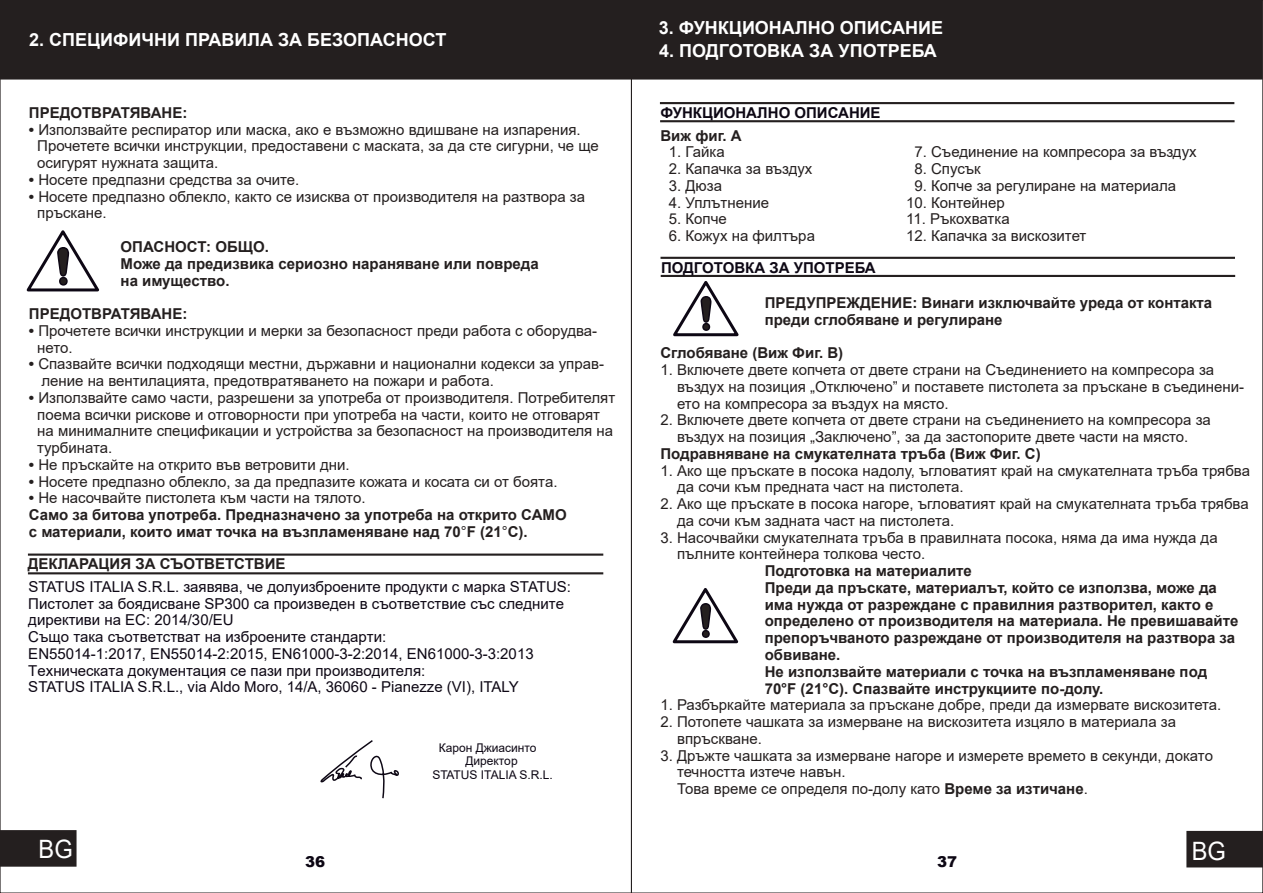
<style>
.page{position:relative;width:1263px;height:893px;background:#fff}
.page>*{position:absolute;margin:0;border:0;box-sizing:border-box;transform-origin:0 0}
.t1{font:25.35px "Arial";color:#fff;scale:.93 1}
.t2{font:700 18px "Arial";color:#fff}
.t3{font:15px/16.8px "Arial";color:#241f1f}
.t4{font:700 15px/16.8px "Arial";color:#241f1f}
.t5{font:15px/16.8px "Arial";color:#0d0714}
.t6{font:700 15px "Arial";color:#0d0714}
.t7{font:900 15px "Arial";color:#0d0714}
.t8{font:12px "Arial";color:#0d0714}
.s1{font-weight:700}
.s2{font-weight:400}
</style>
<div class="page">
<svg style="left:26px;top:230px;width:74px;height:62px"></svg>
<div style="left:0;top:830px;width:77px;height:37px;background:#241f1f"></div>
<div style="left:0;top:0;width:631px;height:80px;background:#241f1f"></div>
<svg style="left:659px;top:102px;width:576px;height:3px;background:#636060"></svg>
<svg style="left:660px;top:256px;width:575px;height:3px;background:#635f5f"></svg>
<svg style="left:660px;top:120px;width:575px;height:3px;background:#635f5f"></svg>
<svg style="left:660px;top:274px;width:576px;height:63px"></svg>
<svg style="left:672px;top:588px;width:67px;height:56px"></svg>
<div style="left:633px;top:2px;width:628px;height:78px;background:#241f1f"></div>
<div style="left:1186px;top:831px;width:77px;height:36px;background:#241f1f"></div>
<svg style="left:27px;top:553px;width:577px;height:3px;background:#635f5f"></svg>
<svg style="left:27px;top:572px;width:577px;height:3px;background:#636060"></svg>
<svg style="left:320px;top:740px;width:79px;height:59px"></svg>
<p class="t2" style="left:29px;top:33px;width:419px">2. СПЕЦИФИЧНИ ПРАВИЛА ЗА БЕЗОПАСНОСТ</p>
<p class="t4" style="left:29px;top:106px;width:160px">ПРЕДОТВРАТЯВАНЕ:</p>
<p class="t3" style="left:37px;top:122px;width:563px;text-indent:-8px"><span class="s1">•</span> Използвайте респиратор или маска, ако е възможно вдишване на изпарения.<br>Прочетете всички инструкции, предоставени с маската, за да сте сигурни, че ще осигурят нужната защита.</p>
<p class="t3" style="left:29px;top:173px;width:272px"><span class="s1">•</span> Носете предпазни средства за очите.</p>
<p class="t3" style="left:37px;top:189px;width:549px;text-indent:-8px"><span class="s1">•</span> Носете предпазно облекло, както се изисква от производителя на разтвора за пръскане.</p>
<p class="t4" style="left:121px;top:240px;width:420px">ОПАСНОСТ: ОБЩО.<br>Може да предизвика сериозно нараняване или повреда на имущество.</p>
<p class="t4" style="left:29px;top:307px;width:160px">ПРЕДОТВРАТЯВАНЕ:</p>
<p class="t3" style="left:37px;top:323px;width:561px;text-indent:-8px"><span class="s1">•</span> Прочетете всички инструкции и мерки за безопасност преди работа с оборудва&shy;нето.</p>
<p class="t3" style="left:41px;top:357px;width:564px;text-indent:-12px"><span class="s1">•</span> Спазвайте всички подходящи местни, държавни и национални кодекси за управ&shy;ление на вентилацията, предотвратяването на пожари и работа.</p>
<p class="t3" style="left:37px;top:390px;width:579px;text-indent:-8px"><span class="s1">•</span> Използвайте само части, разрешени за употреба от производителя. Потребителят поема всички рискове и отговорности при употреба на части, които не отговарят на минималните спецификации и устройства за безопасност на производителя на турбината.</p>
<p class="t3" style="left:29px;top:458px;width:322px"><span class="s1">•</span> Не пръскайте на открито във ветровити дни.</p>
<p class="t3" style="left:29px;top:474px;width:530px"><span class="s1">•</span> Носете предпазно облекло, за да предпазите кожата и косата си от боята.</p>
<p class="t4" style="left:29px;top:491px;width:539px">• <span class="s2">Не насочвайте пистолета към части на тялото.<br></span>Само за битова употреба. Предназначено за употреба на открито САМО с материали, които имат точка на възпламеняване над 70<span class="s2">°</span>F (21<span class="s2">°</span>C).</p>
<p class="t4" style="left:28px;top:557px;width:259px">ДЕКЛАРАЦИЯ ЗА СЪОТВЕТСТВИЕ</p>
<p class="t5" style="left:28px;top:580px;width:544px">STATUS ITALIA S.R.L. заявява, че долуизброените продукти с марка STATUS:<br>Пистолет за боядисване SP300 са произведен в съответствие със следните директиви на ЕС: 2014/30/EU<br>Също така съответстват на изброените стандарти:<br>EN55014-1:2017, EN55014-2:2015, EN61000-3-2:2014, EN61000-3-3:2013<br>Техническата документация се пази при производителя:<br>STATUS ITALIA S.R.L., via Aldo Moro, 14/A, 36060 - Pianezze (VI), ITALY</p>
<p class="t8" style="left:439px;top:743px;width:99px">Карон Джиасинто</p>
<p class="t8" style="left:465px;top:757px;width:54px">Директор</p>
<p class="t8" style="left:432px;top:770px;width:122px">STATUS ITALIA S.R.L.</p>
<p class="t2" style="left:659px;top:21px;width:286px">3. ФУНКЦИОНАЛНО ОПИСАНИЕ</p>
<p class="t2" style="left:659px;top:44px;width:279px">4. ПОДГОТОВКА ЗА УПОТРЕБА</p>
<p class="t6" style="left:660px;top:107px;width:222px">ФУНКЦИОНАЛНО ОПИСАНИЕ</p>
<p class="t4" style="left:660px;top:128px;width:83px">Виж фиг. А</p>
<p class="t3" style="left:669px;top:145px;width:57px">1. Гайка</p>
<p class="t3" style="left:669px;top:162px;width:145px">2. Капачка за въздух</p>
<p class="t3" style="left:669px;top:178px;width:55px">3. Дюза</p>
<p class="t3" style="left:669px;top:195px;width:102px">4. Уплътнение</p>
<p class="t3" style="left:669px;top:212px;width:60px">5. Копче</p>
<p class="t3" style="left:669px;top:229px;width:148px">6. Кожух на филтъра</p>
<p class="t6" style="left:661px;top:262px;width:216px">ПОДГОТОВКА ЗА УПОТРЕБА</p>
<p class="t3" style="left:914px;top:145px;width:284px">7. Съединение на компресора за въздух</p>
<p class="t3" style="left:914px;top:162px;width:68px">8. Спусък</p>
<p class="t3" style="left:914px;top:178px;width:263px">9. Копче за регулиране на материала</p>
<p class="t3" style="left:906px;top:195px;width:100px">10. Контейнер</p>
<p class="t3" style="left:906px;top:212px;width:105px">11. Ръкохватка</p>
<p class="t3" style="left:906px;top:229px;width:182px">12. Капачка за вискозитет</p>
<p class="t4" style="left:765px;top:296px;width:449px">ПРЕДУПРЕЖДЕНИЕ: Винаги изключвайте уреда от контакта преди сглобяване и регулиране</p>
<p class="t4" style="left:660px;top:346px;width:184px">Сглобяване (Виж Фиг. B)</p>
<p class="t3" style="left:677px;top:363px;width:568px;text-indent:-17px">1. Включете двете копчета от двете страни на Съединението на компресора за въздух на позиция „Отключено” и поставете пистолета за пръскане в съединени&shy;ето на компресора за въздух на място.</p>
<p class="t3" style="left:660px;top:413px;width:552px;text-align:center">2. Включете двете копчета от двете страни на съединението на компресора за въздух на позиция „Заключено”, за да застопорите двете части на място.</p>
<p class="t4" style="left:660px;top:447px;width:382px">Подравняване на смукателната тръба (Виж Фиг. C)</p>
<p class="t3" style="left:677px;top:463px;width:574px;text-indent:-17px">1. Ако ще пръскате в посока надолу, ъгловатият край на смукателната тръба трябва да сочи към предната част на пистолета.</p>
<p class="t3" style="left:677px;top:497px;width:573px;text-indent:-17px">2. Ако ще пръскате в посока нагоре, ъгловатият край на смукателната тръба трябва да сочи към задната част на пистолета.</p>
<p class="t3" style="left:677px;top:530px;width:542px;text-indent:-17px">3. Насочвайки смукателната тръба в правилната посока, няма да има нужда да пълните контейнера толкова често.</p>
<p class="t4" style="left:765px;top:564px;width:475px">Подготовка на материалите<br>Преди да пръскате, материалът, който се използва, може да има нужда от разреждане с правилния разтворител, както е определено от производителя на материала. Не превишавайте препоръчваното разреждане от производителя на разтвора за обвиване.<br>Не използвайте материали с точка на възпламеняване под 70°F (21°C). Спазвайте инструкциите по-долу.</p>
<p class="t3" style="left:660px;top:698px;width:562px">1. Разбъркайте материала за пръскане добре, преди да измервате вискозитета.</p>
<p class="t3" style="left:677px;top:715px;width:500px;text-indent:-17px">2. Потопете чашката за измерване на вискозитета изцяло в материала за впръскване.</p>
<p class="t3" style="left:677px;top:748px;width:537px;text-indent:-17px">3. Дръжте чашката за измерване нагоре и измерете времето в секунди, докато течността изтече навън.<br>Това време се определя по-долу като <span class="s1">Време за изтичане</span>.</p>
<h1 class="t1" style="left:39px;top:839px;width:38px">BG</h1>
<p class="t7" style="left:305px;top:857px;width:22px">36</p>
<p class="t7" style="left:937px;top:857px;width:22px">37</p>
<h1 class="t1" style="left:1192px;top:841px;width:38px">BG</h1>
</div>
